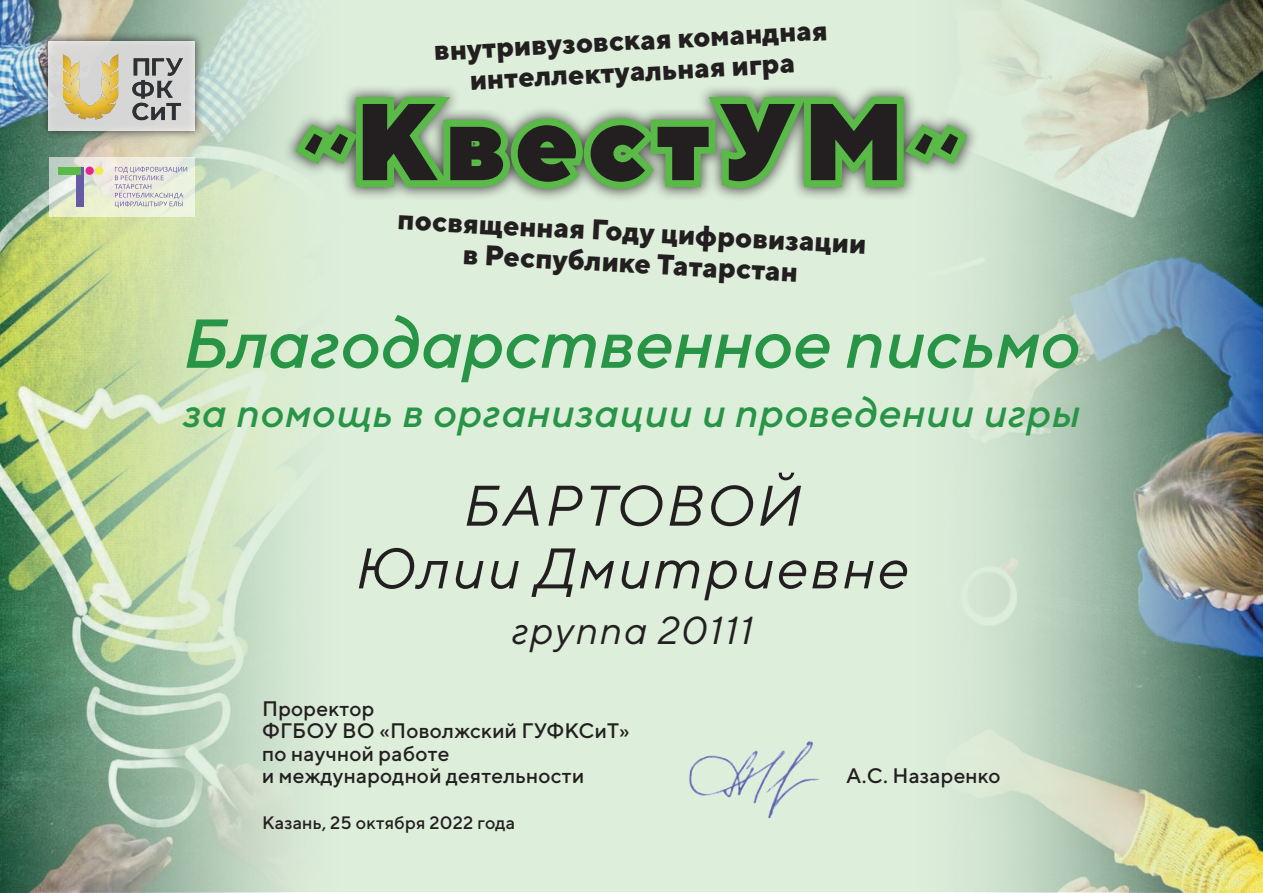
<style>
.page{position:relative;width:1263px;height:893px;background:#fff}
.page>*{position:absolute;margin:0;border:0;box-sizing:border-box;transform-origin:0 0}
.t1{font:900 108.75px "TT Norms";letter-spacing:.08em;color:#231f20}
.t2{font:italic 500 69px "TT Norms";color:#279545}
.t3{font:italic 57px/62.7px "TT Norms";letter-spacing:.04em;color:#231f20;text-align:center}
.t4{font:italic 500 40.5px "TT Norms";letter-spacing:.02em;color:#279545}
.t5{font:italic 39px "TT Norms";letter-spacing:.04em;color:#231f20}
.t6{font:800 28.35px/31.2px "TT Norms";color:#231f20;text-align:center}
.t7{font:500 21px/22.5px "TT Norms";letter-spacing:.01em;color:#231f20}
.t8{font:500 18px "TT Norms";letter-spacing:.01em;color:#231f20}
.s1{font-size:64.8px}
</style>
<div class="page">
<div style="left:1px;top:1px;width:1261px;height:891px;background:#ddeedb"></div>
<img style="left:0;top:0;width:344px;height:893px">
<img style="left:899px;top:0;width:364px;height:893px">
<div style="left:39px;top:32px;width:165px;height:108px;background:#231f20;opacity:.75"></div>
<div style="left:49px;top:41px;width:146px;height:89px;background:#d8d8d7"></div>
<img style="left:55px;top:53px;width:140px;height:74px">
<svg style="left:49px;top:157px;width:146px;height:59px"></svg>
<div style="left:77px;top:167px;width:7px;height:39px;background:#6659a5"></div>
<div style="left:58px;top:167px;width:22px;height:7px;background:#59ba47"></div>
<div style="left:85px;top:167px;width:9px;height:8px;background:#e72592;border-radius:50%"></div>
<div style="left:95px;top:167px;width:8px;height:8px;background:#efeb49;border-radius:50%"></div>
<svg style="left:114px;top:167px;width:73px;height:41px"></svg>
<div style="left:283px;top:83px;width:697px;height:119px;background:#dcedda"></div>
<svg style="left:285px;top:85px;width:690px;height:114px"></svg>
<img style="left:689px;top:741px;width:130px;height:78px">
<p class="t6" style="left:433px;top:34px;width:395px;rotate:-3deg">внутривузовская командная интеллектуальная игра</p>
<h1 class="t1" style="left:303px;top:71px;width:658px"><span class="s1">‘‘</span>КвестУМ<span class="s1">‘‘</span></h1>
<p class="t6" style="left:399px;top:203px;width:471px;rotate:3deg">посвященная Году цифровизации в Республике Татарстан</p>
<h2 class="t2" style="left:183px;top:301px;width:899px">Благодарственное письмо</h2>
<h3 class="t4" style="left:183px;top:388px;width:898px">за помощь в организации и проведении игры</h3>
<h3 class="t3" style="left:355px;top:473px;width:555px">БАРТОВОЙ<br>Юлии Дмитриевне</h3>
<h3 class="t5" style="left:511px;top:606px;width:243px">группа 20111</h3>
<p class="t7" style="left:262px;top:697px;width:369px">Проректор<br>ФГБОУ ВО «Поволжский ГУФКСиТ» по научной работе<br>и международной деятельности</p>
<p class="t8" style="left:262px;top:811px;width:255px">Казань, 25 октября 2022 года</p>
<p class="t7" style="left:846px;top:764px;width:156px">А.С. Назаренко</p>
</div>
